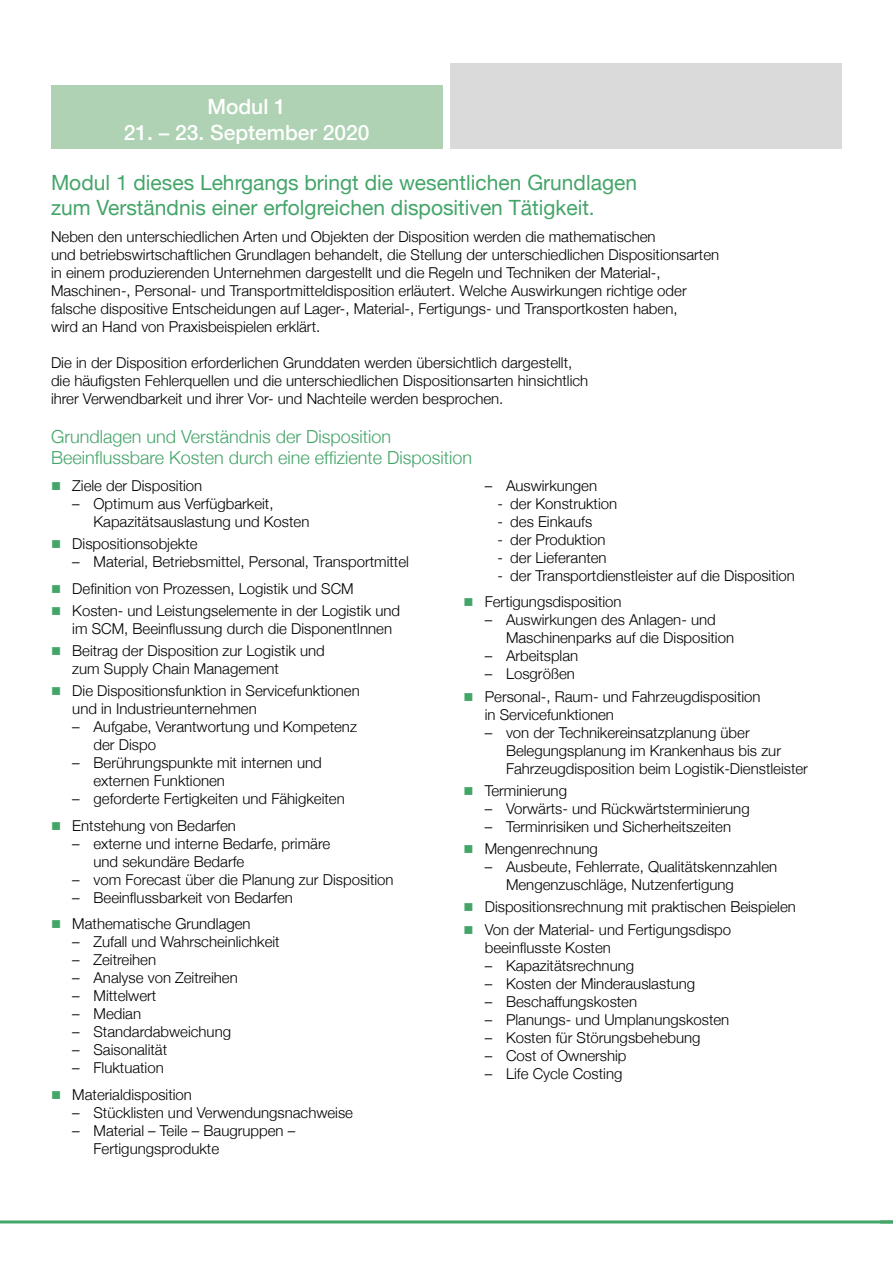
<style>
.page{position:relative;width:893px;height:1263px;background:#fff}
.page>*{position:absolute;margin:0;border:0;box-sizing:border-box;transform-origin:0 0}
.t1{font:21px/25.2px "Helvetica Neue";color:#44a569}
.t2{font:500 21px "Helvetica Neue";color:#fff}
.t3{font:300 18px/21.6px "Helvetica Neue";color:#44a569}
.t4{font:300 15px/18px "Helvetica Neue";color:#000}
.s1{color:#44a569}
</style>
<div class="page">
<hr style="left:0;top:1220px;width:893px;height:3px;background:#44a569">
<div style="left:451px;top:64px;width:391px;height:85px;background:#dadada"></div>
<div style="left:51px;top:85px;width:391px;height:64px;background:#aed2b3"></div>
<h1 class="t2" style="left:207px;top:94px;width:80px">Modul 1</h1>
<h1 class="t2" style="left:124px;top:119px;width:247px">21. – 23. September 2020</h1>
<h1 class="t1" style="left:51px;top:170px;width:587px">Modul 1 dieses Lehrgangs bringt die wesentlichen Grundlagen zum Verständnis einer erfolgreichen dispositiven Tätigkeit.</h1>
<p class="t4" style="left:51px;top:227px;width:670px">Neben den unterschiedlichen Arten und Objekten der Disposition werden die mathematischen<br>und betriebswirtschaftlichen Grundlagen behandelt, die Stellung der unterschiedlichen Dispositionsarten in einem produzierenden Unternehmen dargestellt und die Regeln und Techniken der Material-, Maschinen-, Personal- und Transportmitteldisposition erläutert. Welche Auswirkungen richtige oder falsche dispositive Entscheidungen auf Lager-, Material-, Fertigungs- und Transportkosten haben,<br>wird an Hand von Praxisbeispielen erklärt.</p>
<p class="t4" style="left:51px;top:353px;width:539px">Die in der Disposition erforderlichen Grunddaten werden übersichtlich dargestellt, die häufigsten Fehlerquellen und die unterschiedlichen Dispositionsarten hinsichtlich ihrer Verwendbarkeit und ihrer Vor- und Nachteile werden besprochen.</p>
<p class="t3" style="left:51px;top:425px;width:423px">Grundlagen und Verständnis der Disposition<br>Beeinflussbare Kosten durch eine effiziente Disposition</p>
<p class="t4" style="left:51px;top:476px;width:153px"><span class="s1">■</span> Ziele der Disposition</p>
<p class="t4" style="left:94px;top:494px;width:217px;text-indent:-21px">– Optimum aus Verfügbarkeit,<br>Kapazitätsauslastung und Kosten</p>
<p class="t4" style="left:51px;top:534px;width:148px"><span class="s1">■</span> Dispositionsobjekte</p>
<p class="t4" style="left:72px;top:552px;width:338px">– Material, Betriebsmittel, Personal, Transportmittel</p>
<p class="t4" style="left:51px;top:579px;width:304px"><span class="s1">■</span> Definition von Prozessen, Logistik und SCM</p>
<p class="t4" style="left:72px;top:601px;width:329px;text-indent:-21px"><span class="s1">■</span> Kosten- und Leistungselemente in der Logistik und im SCM, Beeinflussung durch die DisponentInnen</p>
<p class="t4" style="left:72px;top:641px;width:254px;text-indent:-21px"><span class="s1">■</span> Beitrag der Disposition zur Logistik und zum Supply Chain Management</p>
<p class="t4" style="left:72px;top:682px;width:289px;text-indent:-21px"><span class="s1">■</span> Die Dispositionsfunktion in Servicefunktionen und in Industrieunternehmen</p>
<p class="t4" style="left:94px;top:718px;width:265px;text-indent:-21px">– Aufgabe, Verantwortung und Kompetenz der Dispo</p>
<p class="t4" style="left:94px;top:754px;width:230px;text-indent:-21px">– Berührungspunkte mit internen und externen Funktionen</p>
<p class="t4" style="left:72px;top:790px;width:274px">– geforderte Fertigkeiten und Fähigkeiten</p>
<p class="t4" style="left:51px;top:816px;width:186px"><span class="s1">■</span> Entstehung von Bedarfen</p>
<p class="t4" style="left:94px;top:834px;width:238px;text-indent:-21px">– externe und interne Bedarfe, primäre und sekundäre Bedarfe</p>
<p class="t4" style="left:72px;top:870px;width:323px">– vom Forecast über die Planung zur Disposition</p>
<p class="t4" style="left:72px;top:888px;width:222px">– Beeinflussbarkeit von Bedarfen</p>
<p class="t4" style="left:51px;top:915px;width:201px"><span class="s1">■</span> Mathematische Grundlagen</p>
<p class="t4" style="left:72px;top:933px;width:209px">– Zufall und Wahrscheinlichkeit</p>
<p class="t4" style="left:72px;top:951px;width:85px">– Zeitreihen</p>
<p class="t4" style="left:72px;top:969px;width:167px">– Analyse von Zeitreihen</p>
<p class="t4" style="left:72px;top:987px;width:86px">– Mittelwert</p>
<p class="t4" style="left:72px;top:1005px;width:70px">– Median</p>
<p class="t4" style="left:72px;top:1023px;width:160px">– Standardabweichung</p>
<p class="t4" style="left:72px;top:1041px;width:96px">– Saisonalität</p>
<p class="t4" style="left:72px;top:1059px;width:93px">– Fluktuation</p>
<p class="t4" style="left:51px;top:1085px;width:142px"><span class="s1">■</span> Materialdisposition</p>
<p class="t4" style="left:72px;top:1103px;width:282px">– Stücklisten und Verwendungsnachweise</p>
<p class="t4" style="left:94px;top:1121px;width:203px;text-indent:-21px">– Material – Teile – Baugruppen –<br>Fertigungsprodukte</p>
<p class="t4" style="left:485px;top:476px;width:114px">– Auswirkungen</p>
<p class="t4" style="left:497px;top:494px;width:121px">- der Konstruktion</p>
<p class="t4" style="left:497px;top:512px;width:96px">- des Einkaufs</p>
<p class="t4" style="left:497px;top:530px;width:110px">- der Produktion</p>
<p class="t4" style="left:497px;top:548px;width:111px">- der Lieferanten</p>
<p class="t4" style="left:497px;top:566px;width:299px">- der Transportdienstleister auf die Disposition</p>
<p class="t4" style="left:463px;top:593px;width:160px"><span class="s1">■</span> Fertigungsdisposition</p>
<p class="t4" style="left:506px;top:611px;width:230px;text-indent:-21px">– Auswirkungen des Anlagen- und<br>Maschinenparks auf die Disposition</p>
<p class="t4" style="left:485px;top:647px;width:95px">– Arbeitsplan</p>
<p class="t4" style="left:485px;top:665px;width:92px">– Losgrößen</p>
<p class="t4" style="left:485px;top:687px;width:277px;text-indent:-21px"><span class="s1">■</span> Personal-, Raum- und Fahrzeugdisposition in Servicefunktionen</p>
<p class="t4" style="left:506px;top:723px;width:303px;text-indent:-21px">– von der Technikereinsatzplanung über<br>Belegungsplanung im Krankenhaus bis zur<br>Fahrzeugdisposition beim Logistik-Dienstleister</p>
<p class="t4" style="left:463px;top:781px;width:105px"><span class="s1">■</span> Terminierung</p>
<p class="t4" style="left:485px;top:799px;width:266px">– Vorwärts- und Rückwärtsterminierung</p>
<p class="t4" style="left:485px;top:817px;width:248px">– Terminrisiken und Sicherheitszeiten</p>
<p class="t4" style="left:463px;top:839px;width:136px"><span class="s1">■</span> Mengenrechnung</p>
<p class="t4" style="left:506px;top:857px;width:273px;text-indent:-21px">– Ausbeute, Fehlerrate, Qualitätskennzahlen<br>Mengenzuschläge, Nutzenfertigung</p>
<p class="t4" style="left:463px;top:898px;width:334px"><span class="s1">■</span> Dispositionsrechnung mit praktischen Beispielen</p>
<p class="t4" style="left:485px;top:920px;width:248px;text-indent:-21px"><span class="s1">■</span> Von der Material- und Fertigungsdispo beeinflusste Kosten</p>
<p class="t4" style="left:485px;top:956px;width:151px">– Kapazitätsrechnung</p>
<p class="t4" style="left:485px;top:974px;width:212px">– Kosten der Minderauslastung</p>
<p class="t4" style="left:485px;top:992px;width:154px">– Beschaffungskosten</p>
<p class="t4" style="left:485px;top:1010px;width:246px">– Planungs- und Umplanungskosten</p>
<p class="t4" style="left:485px;top:1028px;width:217px">– Kosten für Störungsbehebung</p>
<p class="t4" style="left:485px;top:1046px;width:143px">– Cost of Ownership</p>
<p class="t4" style="left:485px;top:1064px;width:139px">– Life Cycle Costing</p>
</div>
